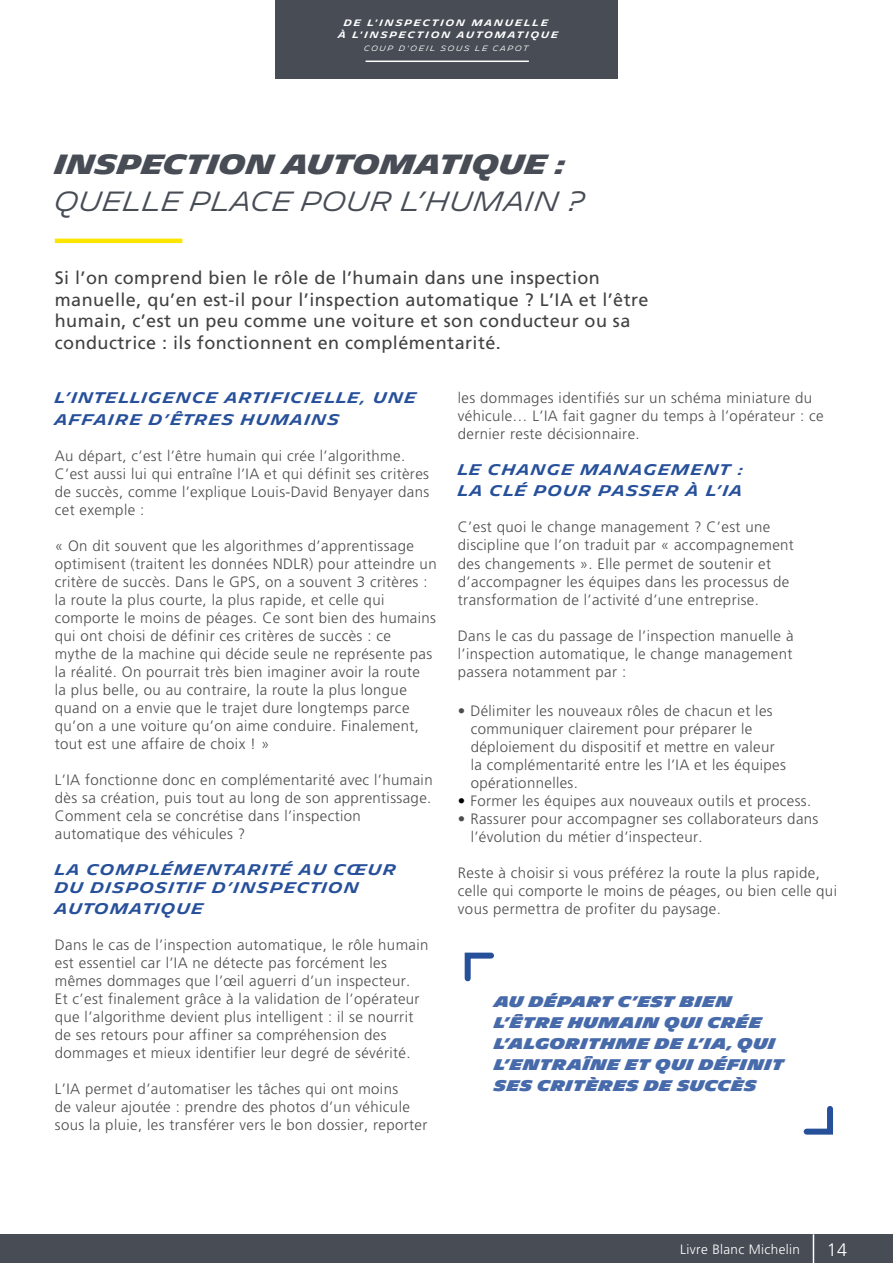
<style>
.page{position:relative;width:893px;height:1263px;background:#fff}
.page>*{position:absolute;margin:0;border:0;box-sizing:border-box;transform-origin:0 0}
.t1{font:300 27px "Michelin";color:#474c55}
.t2{font:700 27px "Michelin";color:#474c55}
.t3{font:18px/21.6px "Frutiger";letter-spacing:.025em;color:#414042}
.t4{font:300 18px "Frutiger";color:#fff}
.t5{font:300 15px/18px "Frutiger";letter-spacing:.025em;color:#4d4d4f}
.t6{font:600 15px/21.6px "Michelin";letter-spacing:.075em;color:#27509b}
.t7{font:900 15px/21px "Michelin";letter-spacing:.025em;color:#476aaa}
.t8{font:300 13.5px "Frutiger";letter-spacing:.025em;color:#fff}
.t9{font:600 9px/12px "Michelin";letter-spacing:.2em;color:#fff;text-align:center}
.t10{font:300 7.5px "Michelin";letter-spacing:.2em;color:#fff}
.s1{color:#000}
</style>
<div class="page">
<hr style="left:55px;top:239px;width:127px;height:4px;background:#fce500">
<svg style="left:464px;top:952px;width:30px;height:30px"></svg>
<svg style="left:803px;top:1106px;width:30px;height:29px"></svg>
<div style="left:0;top:1234px;width:893px;height:29px;background:#474c55"></div>
<svg style="left:813px;top:1234px;width:1px;height:29px"></svg>
<div style="left:275px;top:0;width:343px;height:79px;background:#474c55"></div>
<hr style="left:366px;top:61px;width:163px;height:1px;background:#fff">
<p class="t9" style="left:338px;top:17px;width:222px">DE L'INSPECTION MANUELLE<br>À L'INSPECTION AUTOMATIQUE</p>
<p class="t10" style="left:364px;top:44px;width:166px">COUP D'OEIL SOUS LE CAPOT</p>
<h1 class="t2" style="left:55px;top:148px;width:514px">INSPECTION AUTOMATIQUE :</h1>
<h1 class="t1" style="left:55px;top:186px;width:531px">QUELLE PLACE POUR L’HUMAIN ?</h1>
<p class="t3" style="left:55px;top:267px;width:595px">Si l’on comprend bien le rôle de l’humain dans une inspection manuelle, qu’en est-il pour l’inspection automatique ? L’IA et l’être humain, c’est un peu comme une voiture et son conducteur ou sa conductrice : ils fonctionnent en complémentarité.</p>
<p class="t6" style="left:55px;top:388px;width:363px">L’INTELLIGENCE ARTIFICIELLE, UNE<br>AFFAIRE D’ÊTRES HUMAINS</p>
<p class="t5" style="left:55px;top:447px;width:376px">Au départ, c’est l’être humain qui crée l’algorithme.<br>C’est aussi lui qui entraîne l’IA et qui définit ses critères de succès, comme l’explique Louis-David Benyayer dans cet exemple :</p>
<p class="t5" style="left:55px;top:537px;width:383px">« On dit souvent que les algorithmes d’apprentissage optimisent (traitent les données NDLR) pour atteindre un critère de succès. Dans le GPS, on a souvent 3 critères : la route la plus courte, la plus rapide, et celle qui comporte le moins de péages. Ce sont bien des humains qui ont choisi de définir ces critères de succès : ce<br>mythe de la machine qui décide seule ne représente pas la réalité. On pourrait très bien imaginer avoir la route<br>la plus belle, ou au contraire, la route la plus longue quand on a envie que le trajet dure longtemps parce qu’on a une voiture qu’on aime conduire. Finalement, tout est une affaire de choix ! »</p>
<p class="t5" style="left:55px;top:771px;width:379px">L’IA fonctionne donc en complémentarité avec l’humain dès sa création, puis tout au long de son apprentissage.<br>Comment cela se concrétise dans l’inspection automatique des véhicules ?</p>
<p class="t6" style="left:55px;top:861px;width:343px;line-height:18px">LA COMPLÉMENTARITÉ AU CŒUR<br>DU DISPOSITIF D’INSPECTION</p>
<p class="t6" style="left:55px;top:898px;width:150px">AUTOMATIQUE</p>
<p class="t5" style="left:55px;top:936px;width:375px">Dans le cas de l’inspection automatique, le rôle humain est essentiel car l’IA ne détecte pas forcément les mêmes dommages que l’œil aguerri d’un inspecteur.<br>Et c’est finalement grâce à la validation de l’opérateur que l’algorithme devient plus intelligent : il se nourrit de ses retours pour affiner sa compréhension des dommages et mieux identifier leur degré de sévérité.</p>
<p class="t5" style="left:55px;top:1080px;width:374px">L’IA permet d’automatiser les tâches qui ont moins<br>de valeur ajoutée : prendre des photos d’un véhicule sous la pluie, les transférer vers le bon dossier, reporter</p>
<p class="t5" style="left:458px;top:389px;width:367px">les dommages identifiés sur un schéma miniature du véhicule… L’IA fait gagner du temps à l’opérateur : ce dernier reste décisionnaire.</p>
<p class="t6" style="left:458px;top:460px;width:288px;line-height:21px">LE CHANGE MANAGEMENT :<br>LA CLÉ POUR PASSER À L’IA</p>
<p class="t5" style="left:458px;top:518px;width:338px">C’est quoi le change management ? C’est une discipline que l’on traduit par « accompagnement des changements ». Elle permet de soutenir et d’accompagner les équipes dans les processus de transformation de l’activité d’une entreprise.</p>
<p class="t5" style="left:458px;top:626px;width:337px;text-align:justify">Dans le cas du passage de l’inspection manuelle à l’inspection automatique, le change management passera notamment par :</p>
<p class="t5" style="left:471px;top:702px;width:317px;text-indent:-13px">• Délimiter les nouveaux rôles de chacun et les communiquer clairement pour préparer le déploiement du dispositif et mettre en valeur la complémentarité entre les l’IA et les équipes opérationnelles.</p>
<p class="t5" style="left:458px;top:792px;width:355px"><span class="s1">•</span> Former les équipes aux nouveaux outils et process.</p>
<p class="t5" style="left:471px;top:810px;width:349px;text-indent:-13px">• Rassurer pour accompagner ses collaborateurs dans l’évolution du métier d’inspecteur.</p>
<p class="t5" style="left:458px;top:864px;width:381px">Reste à choisir si vous préférez la route la plus rapide, celle qui comporte le moins de péages, ou bien celle qui vous permettra de profiter du paysage.</p>
<p class="t7" style="left:494px;top:991px;width:291px">AU DÉPART C’EST BIEN<br>L’ÊTRE HUMAIN QUI CRÉE<br>L’ALGORITHME DE L’IA, QUI<br>L’ENTRAÎNE ET QUI DÉFINIT<br>SES CRITÈRES DE SUCCÈS</p>
<p class="t8" style="left:680px;top:1241px;width:121px">Livre Blanc Michelin</p>
<p class="t4" style="left:827px;top:1239px;width:22px">14</p>
</div>
